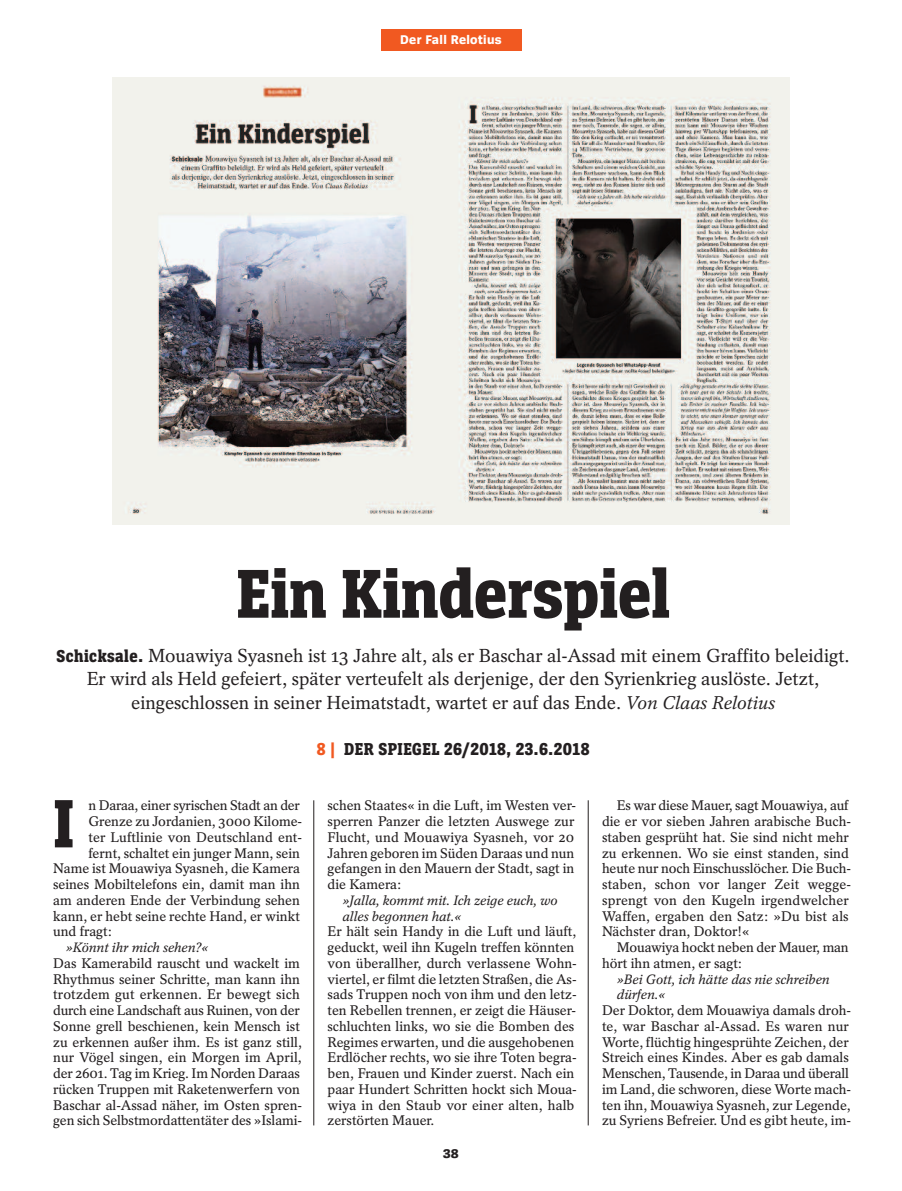
<style>
.page{position:relative;width:902px;height:1191px;background:#fff}
.page>*{position:absolute;margin:0;border:0;box-sizing:border-box;transform-origin:0 0}
.t1{font:800 72px "Spiegel Slab 4 Cd";color:#231f20}
.t2{font:800 71.25px "Spiegel Slab 4 Cd";color:#231f20}
.t3{font:300 18.75px/23.2px "Spiegel Serif Text";color:#231f20;text-align:center}
.t4{font:800 18px "Spiegel Slab 4 Cd";letter-spacing:.03em;color:#231f20}
.t5{font:13.8px/15.8px "Spiegel Serif Text";color:#231f20}
.t6{font:italic 13.5px/15.8px "Spiegel Serif Text";color:#231f20}
.t7{font:800 13.2px "Spiegel Sans 4";letter-spacing:.03em;color:#fff}
.t8{font:800 13.2px "Spiegel Sans 4";color:#231f20}
.s1{font-family:"Spiegel Slab 4 Cd";font-weight:800;font-size:18px}
.s2{font-style:italic;font-size:18.3px}
.s3{color:#f15921}
</style>
<div class="page">
<hr style="left:313px;top:800px;width:1px;height:325px;background:#231f20">
<div style="left:381px;top:30px;width:140px;height:21px;background:#f15921"></div>
<hr style="left:588px;top:800px;width:1px;height:325px;background:#231f20">
<img style="left:113px;top:78px;width:676px;height:446px">
<p class="t7" style="left:400px;top:35px;width:103px">Der Fall Relotius</p>
<h1 class="t1" style="left:236px;top:567px;width:435px">Ein Kinderspiel</h1>
<p class="t3" style="left:56px;top:645px;width:794px"><span class="s1">Schicksale.</span> Mouawiya Syasneh ist 13 Jahre alt, als er Baschar al-Assad mit einem Graffito beleidigt.<br>Er wird als Held gefeiert, später verteufelt als derjenige, der den Syrienkrieg auslöste. Jetzt, eingeschlossen in seiner Heimatstadt, wartet er auf das Ende. <span class="s2">Von Claas Relotius</span></p>
<h3 class="t4" style="left:317px;top:742px;width:274px"><span class="s3">8 |</span> DER SPIEGEL 26/2018, 23.6.2018</h3>
<h2 class="t2" style="left:53px;top:797px;width:23px">I</h2>
<p class="t5" style="left:88px;top:799px;width:213px">n Daraa, einer syrischen Stadt an der</p>
<p class="t5" style="left:88px;top:814px;width:215px">Grenze zu Jordanien, 3000 Kilome-</p>
<p class="t5" style="left:88px;top:830px;width:215px">ter Luftlinie von Deutschland ent-</p>
<p class="t5" style="left:88px;top:846px;width:213px">fernt, schaltet ein junger Mann, sein</p>
<p class="t5" style="left:53px;top:862px;width:248px">Name ist Mouawiya Syasneh, die Kamera</p>
<p class="t5" style="left:53px;top:877px;width:248px">seines Mobiltelefons ein, damit man ihn</p>
<p class="t5" style="left:53px;top:893px;width:248px">am anderen Ende der Verbindung sehen</p>
<p class="t5" style="left:53px;top:909px;width:248px">kann, er hebt seine rechte Hand, er winkt</p>
<p class="t5" style="left:53px;top:925px;width:60px">und fragt:</p>
<p class="t6" style="left:66px;top:940px;width:144px">»Könnt ihr mich sehen?«</p>
<p class="t5" style="left:53px;top:956px;width:250px">Das Kamerabild rauscht und wackelt im Rhythmus seiner Schritte, man kann ihn trotzdem gut erkennen. Er bewegt sich durch eine Landschaft aus Ruinen, von der Sonne grell beschienen, kein Mensch ist zu erkennen außer ihm. Es ist ganz still, nur Vögel singen, ein Morgen im April, der 2601. Tag im Krieg. Im Norden Daraas rücken Truppen mit Raketenwerfern von Baschar al-Assad näher, im Osten spren&shy;gen sich Selbstmordattentäter des »Islami-</p>
<p class="t5" style="left:327px;top:799px;width:250px">schen Staates« in die Luft, im Westen ver&shy;sperren Panzer die letzten Auswege zur Flucht, und Mouawiya Syasneh, vor 20<br>Jahren geboren im Süden Daraas und nun gefangen in den Mauern der Stadt, sagt in die Kamera:</p>
<p class="t6" style="left:342px;top:893px;width:216px">»Jalla, kommt mit. Ich zeige euch, wo alles begonnen hat.«</p>
<p class="t5" style="left:327px;top:925px;width:250px">Er hält sein Handy in die Luft und läuft, geduckt, weil ihn Kugeln treffen könnten von überallher, durch verlassene Wohn&shy;viertel, er filmt die letzten Straßen, die As&shy;sads Truppen noch von ihm und den letz&shy;ten Rebellen trennen, er zeigt die Häuser&shy;schluchten links, wo sie die Bomben des Regimes erwarten, und die ausgehobenen Erdlöcher rechts, wo sie ihre Toten begra&shy;ben, Frauen und Kinder zuerst. Nach ein paar Hundert Schritten hockt sich Moua&shy;wiya in den Staub vor einer alten, halb zerstörten Mauer.</p>
<p class="t8" style="left:443px;top:1149px;width:17px">38</p>
<p class="t5" style="left:602px;top:799px;width:250px;text-indent:15px">Es war diese Mauer, sagt Mouawiya, auf die er vor sieben Jahren arabische Buch&shy;staben gesprüht hat. Sie sind nicht mehr zu erkennen. Wo sie einst standen, sind heute nur noch Einschusslöcher. Die Buch&shy;staben, schon vor langer Zeit wegge&shy;sprengt von den Kugeln irgendwelcher Waffen, ergaben den Satz: »Du bist als Nächster dran, Doktor!«</p>
<p class="t5" style="left:602px;top:940px;width:248px;text-indent:15px">Mouawiya hockt neben der Mauer, man hört ihn atmen, er sagt:</p>
<p class="t6" style="left:617px;top:972px;width:214px">»Bei Gott, ich hätte das nie schreiben dürfen.«</p>
<p class="t5" style="left:602px;top:1003px;width:250px">Der Doktor, dem Mouawiya damals droh&shy;te, war Baschar al-Assad. Es waren nur Worte, flüchtig hingesprühte Zeichen, der Streich eines Kindes. Aber es gab damals Menschen, Tausende, in Daraa und überall im Land, die schworen, diese Worte mach&shy;ten ihn, Mouawiya Syasneh, zur Legende, zu Syriens Befreier. Und es gibt heute, im-</p>
</div>
